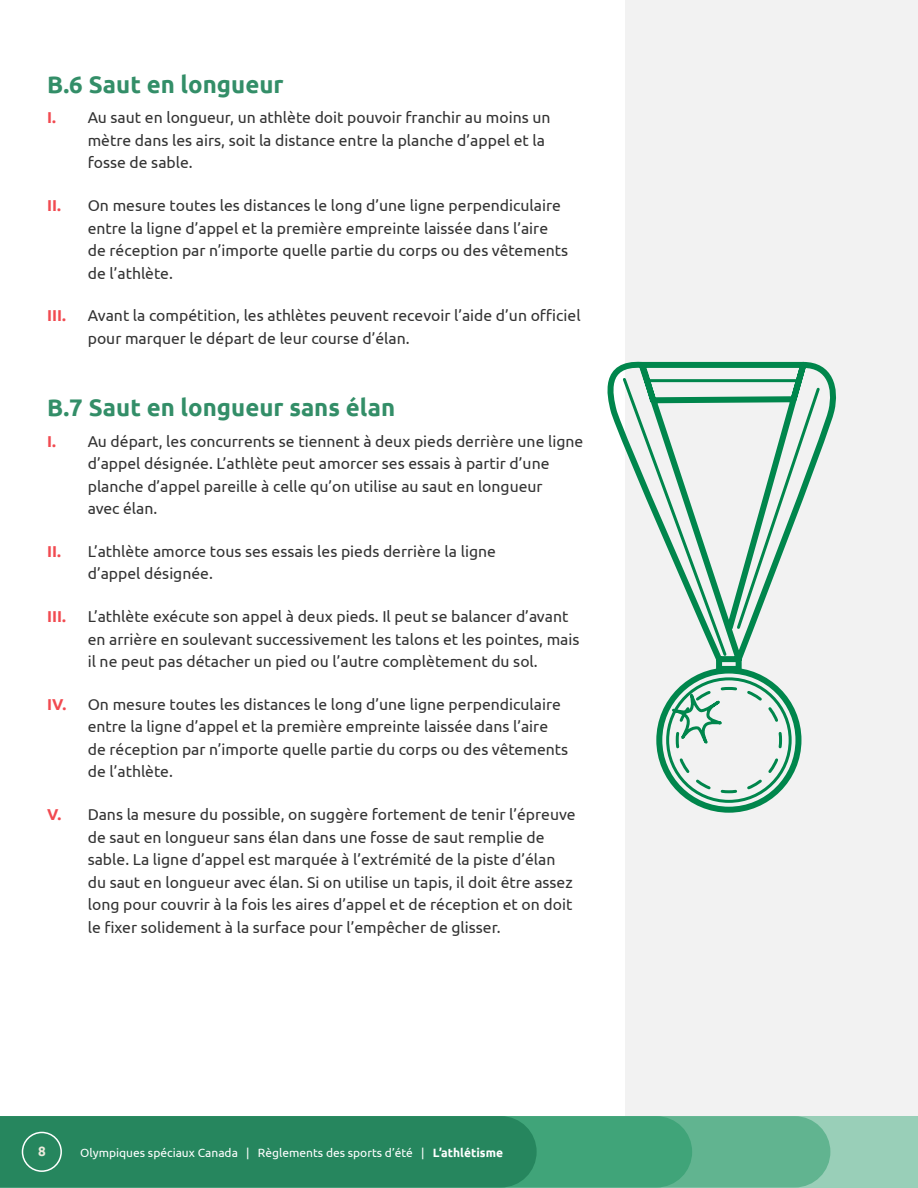
<style>
.page{position:relative;width:918px;height:1188px;background:#fff}
.page>*{position:absolute;margin:0;border:0;box-sizing:border-box;transform-origin:0 0}
.t1{font:700 24px "Ubuntu";color:#338e68}
.t2{font:15.75px/22.5px "Ubuntu";color:#333}
.t3{font:700 15.75px "Ubuntu";color:#f14a50}
.t4{font:700 13.5px "Ubuntu";color:#eceadc}
.t5{font:12px "Ubuntu";color:#fff}
.s1{font-weight:700;color:#f14a50}
.s2{font-weight:700}
</style>
<div class="page">
<div style="left:626px;top:0;width:292px;height:1117px;background:#f2f2f2"></div>
<div style="left:656px;top:668px;width:145px;height:145px;border:6px solid #00864c;border-radius:50%"></div>
<div style="left:666px;top:677px;width:126px;height:126px;border:3px solid #00864c;border-radius:50%"></div>
<svg style="left:607px;top:359px;width:229px;height:338px"></svg>
<svg style="left:621px;top:376px;width:201px;height:282px"></svg>
<svg style="left:670px;top:685px;width:114px;height:110px"></svg>
<div style="left:0;top:1116px;width:918px;height:71px;background:#99cfb8"></div>
<div style="left:692px;top:1116px;width:138px;height:71px;background:#61b490"></div>
<div style="left:537px;top:1116px;width:155px;height:71px;background:#40a479"></div>
<div style="left:0;top:1116px;width:537px;height:71px;background:#26865e"></div>
<div style="left:22px;top:1132px;width:40px;height:40px;border:2px solid #fff;border-radius:50%"></div>
<h1 class="t1" style="left:47px;top:70px;width:238px">B.6 Saut en longueur</h1>
<p class="t2" style="left:88px;top:106px;width:464px;text-indent:-40px"><span class="s1">I.</span> Au saut en longueur, un athlète doit pouvoir franchir au moins un mètre dans les airs, soit la distance entre la planche d’appel et la fosse de sable.</p>
<p class="t2" style="left:88px;top:194px;width:482px;text-indent:-40px"><span class="s1">II.</span> On mesure toutes les distances le long d’une ligne perpendiculaire entre la ligne d’appel et la première empreinte laissée dans l’aire de réception par n’importe quelle partie du corps ou des vêtements de l’athlète.</p>
<p class="t3" style="left:47px;top:306px;width:20px">III.</p>
<p class="t2" style="left:88px;top:304px;width:494px">Avant la compétition, les athlètes peuvent recevoir l’aide d’un officiel pour marquer le départ de leur course d’élan.</p>
<h1 class="t1" style="left:47px;top:393px;width:349px">B.7 Saut en longueur sans élan</h1>
<p class="t2" style="left:88px;top:429px;width:497px;text-indent:-40px"><span class="s1">I.</span> Au départ, les concurrents se tiennent à deux pieds derrière une ligne d’appel désignée. L’athlète peut amorcer ses essais à partir d’une planche d’appel pareille à celle qu’on utilise au saut en longueur<br>avec élan.</p>
<p class="t2" style="left:88px;top:540px;width:410px;text-indent:-40px"><span class="s1">II.</span> L’athlète amorce tous ses essais les pieds derrière la ligne d’appel désignée.</p>
<p class="t3" style="left:47px;top:607px;width:20px">III.</p>
<p class="t2" style="left:88px;top:605px;width:493px">L’athlète exécute son appel à deux pieds. Il peut se balancer d’avant en arrière en soulevant successivement les talons et les pointes, mais il ne peut pas détacher un pied ou l’autre complètement du sol.</p>
<p class="t2" style="left:88px;top:693px;width:482px;text-indent:-40px"><span class="s1">IV.</span> On mesure toutes les distances le long d’une ligne perpendiculaire entre la ligne d’appel et la première empreinte laissée dans l’aire de réception par n’importe quelle partie du corps ou des vêtements de l’athlète.</p>
<p class="t2" style="left:88px;top:803px;width:489px;text-indent:-40px"><span class="s1">V.</span> Dans la mesure du possible, on suggère fortement de tenir l’épreuve de saut en longueur sans élan dans une fosse de saut remplie de sable. La ligne d’appel est marquée à l’extrémité de la piste d’élan du saut en longueur avec élan. Si on utilise un tapis, il doit être assez long pour couvrir à la fois les aires d’appel et de réception et on doit le fixer solidement à la surface pour l’empêcher de glisser.</p>
<p class="t4" style="left:38px;top:1144px;width:9px">8</p>
<p class="t5" style="left:80px;top:1146px;width:424px">Olympiques spéciaux Canada | Règlements des sports d’été | <span class="s2">L’athlétisme</span></p>
</div>
